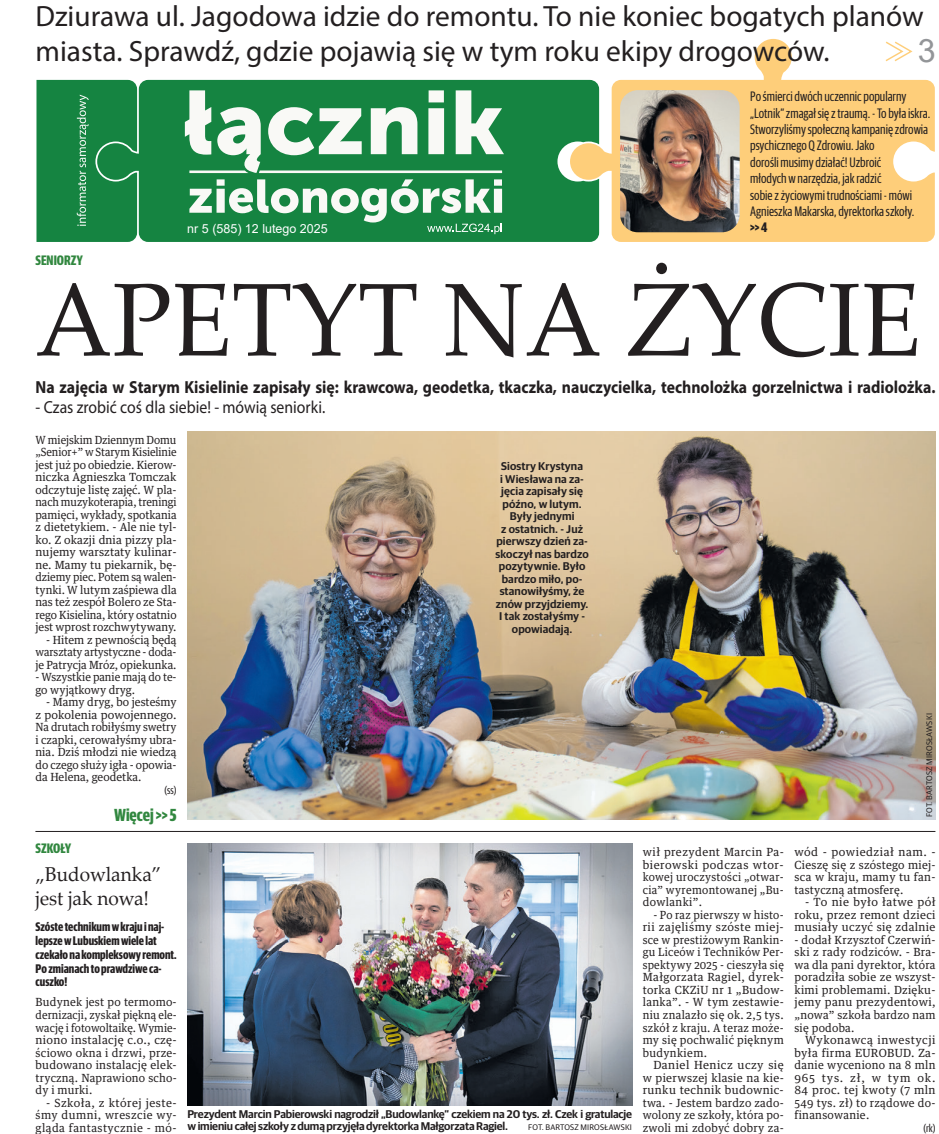
<style>
.page{position:relative;width:939px;height:1134px;background:#fff}
.page>*{position:absolute;margin:0;border:0;box-sizing:border-box;transform-origin:0 0}
.tytul_48{font:103.75px "Palatino Linotype";color:#231f20;scale:.95 1}
.pagina{font:32.25px "Arial";color:#939598}
.zajawka_gora{font:29.38px/35.2px "Myriad Pro";color:#231f20}
.tytul_16{font:20px/24px "Palatino Linotype";color:#231f20;scale:.95 1}
.lead_otwarcia{font:700 17.5px "Myriad Pro";color:#231f20;scale:.9 1}
.lead_otwarcia-2{font:17.5px "Myriad Pro";color:#231f20;scale:.9 1}
.wiecej_na{font:700 17.5px "Guardian Sans X Cond";color:#31873f}
.krotko_tekst_interli{font:13.75px/16.4px "Guardian Sans X Cond";color:#231f20}
.nadtytul{font:700 13.75px "Guardian Sans X Cond";color:#31873f}
.krotko_tekst_interli-2{font:700 13.75px "Guardian Sans X Cond";color:#231f20}
.lead_otwarcia_podwal{font:700 12.5px/13.8px "Guardian Sans X Cond";color:#231f20}
.pod_winieta{font:12.5px "Arial";color:#fff}
.Normalny{font:11.25px/12.5px "Guardian Text Egyp";letter-spacing:.02em;color:#231f20;text-align:justify}
.Normalny-2{font:11.25px/12.5px "Guardian Text Egyp";letter-spacing:.02em;color:#231f20;text-align:justify;scale:.95 1}
.Pierwszy{font:11.25px/12.5px "Guardian Text Egyp";letter-spacing:.01em;color:#231f20;text-align:justify;scale:.92 1}
.foto_podpis{font:600 11.25px/12.5px "Guardian Sans";color:#231f20;text-align:center}
.Normalny-3{font:11.25px/12.5px "Guardian Text Egyp";letter-spacing:.02em;color:#231f20;text-align:justify;scale:.92 1}
.Pierwszy-2{font:11.25px/12.5px "Guardian Text Egyp";letter-spacing:.01em;color:#231f20;text-align:justify;scale:.95 1}
.Normalny-4{font:11.25px/12.5px "Guardian Text Egyp";letter-spacing:-.005em;color:#231f20;scale:.93 1}
.autor_tekstu{font:11.25px "Guardian Sans X Cond";color:#231f20}
.foto_podpis-2{font:8.12px "Guardian Sans";letter-spacing:.02em;color:#231f20}
</style>
<div class="page">
<svg style="left:570px;top:39px;width:365px;height:203px;fill:#fece7a"></svg>
<svg style="left:137px;top:80px;width:462px;height:162px;background:#228948"></svg>
<svg style="left:185px;top:90px;width:319px;height:83px"></svg>
<svg style="left:36px;top:80px;width:101px;height:162px;background:#1d8848"></svg>
<svg style="left:189px;top:179px;width:313px;height:55px"></svg>
<img style="left:620px;top:90px;width:120px;height:142px">
<img style="left:188px;top:431px;width:747px;height:389px">
<img style="left:187px;top:844px;width:445px;height:261px">
<hr style="left:35px;top:831px;width:900px;height:1px;background:#231f20">
<p class="zajawka_gora" style="left:36px;top:-2px;width:890px">Dziurawa ul. Jagodowa idzie do remontu. To nie koniec bogatych planów miasta. Sprawdź, gdzie pojawią się w tym roku ekipy drogowców.</p>
<p class="pagina" style="left:918px;top:29px;width:19px">3</p>
<p class="krotko_tekst_interli" style="left:750px;top:87px;width:182px">Po śmierci dwóch uczennic popularny „Lotnik” zmagał się z traumą. - To była iskra.<br>Stworzyliśmy społeczną kampanię zdrowia psychicznego Q Zdrowiu. Jako<br>dorośli musimy działać! Uzbroić<br>młodych w narzędzia, jak radzić<br>sobie z życiowymi trudnościami - mówi Agnieszka Makarska, dyrektorka szkoły.</p>
<p class="krotko_tekst_interli-2" style="left:750px;top:218px;width:19px">&gt;&gt; 4</p>
<p class="pod_winieta" style="left:187px;top:220px;width:142px">nr 5 (585) 12 lutego 2025</p>
<p class="nadtytul" style="left:35px;top:250px;width:49px">SENIORZY</p>
<p class="tytul_48" style="left:35px;top:246px;width:934px">APETYT NA ŻYCIE</p>
<p class="lead_otwarcia" style="left:36px;top:376px;width:1002px">Na zajęcia w Starym Kisielinie zapisały się: krawcowa, geodetka, tkaczka, nauczycielka, technolożka gorzelnictwa i radiolożka.</p>
<p class="lead_otwarcia-2" style="left:36px;top:396px;width:324px">- Czas zrobić coś dla siebie! - mówią seniorki.</p>
<p class="Pierwszy" style="left:35px;top:432px;width:155px">W miejskim Dziennym Domu „Senior+” w Starym Kisielinie jest już po obiedzie. Kierow&shy;niczka Agnieszka Tomczak odczytuje listę zajęć. W pla&shy;nach muzykoterapia, treningi pamięci, wykłady, spotkania z dietetykiem. - Ale nie tyl&shy;ko. Z okazji dnia pizzy pla&shy;nujemy warsztaty kulinar&shy;ne. Mamy tu piekarnik, bę&shy;dziemy piec. Potem są walen&shy;tynki. W lutym zaśpiewa dla nas też zespół Bolero ze Sta&shy;rego Kisielina, który ostatnio jest wprost rozchwytywany.</p>
<p class="Normalny-2" style="left:35px;top:632px;width:150px;text-indent:11px">- Hitem z pewnością będą warsztaty artystyczne - doda&shy;je Patrycja Mróz, opiekunka.</p>
<p class="Normalny-4" style="left:35px;top:670px;width:153px">- Wszystkie panie mają do te&shy;go wyjątkowy dryg.</p>
<p class="Normalny-2" style="left:35px;top:695px;width:150px;text-indent:11px">- Mamy dryg, bo jesteśmy z pokolenia powojennego.<br>Na drutach robiłyśmy swetry i czapki, cerowałyśmy ubra&shy;nia. Dziś młodzi nie wiedzą do czego służy igła - opowia&shy;da Helena, geodetka.</p>
<p class="autor_tekstu" style="left:165px;top:782px;width:13px">(ss)</p>
<p class="wiecej_na" style="left:114px;top:803px;width:64px">Więcej &gt;&gt; 5</p>
<p class="nadtytul" style="left:36px;top:839px;width:37px">SZKOŁY</p>
<p class="tytul_16" style="left:36px;top:862px;width:134px">„Budowlanka” jest jak nowa!</p>
<p class="lead_otwarcia_podwal" style="left:36px;top:919px;width:143px">Szóste technikum w kraju i naj&shy;lepsze w Lubuskiem wiele lat czekało na kompleksowy remont.<br>Po zmianach to prawdziwe ca&shy;cuszko!</p>
<p class="Pierwszy-2" style="left:36px;top:995px;width:150px">Budynek jest po termomo&shy;dernizacji, zyskał piękną ele&shy;wację i fotowoltaikę. Wymie&shy;niono instalację c.o., czę&shy;ściowo okna i drzwi, prze&shy;budowano instalację elek&shy;tryczną. Naprawiono scho&shy;dy i murki.</p>
<p class="Normalny" style="left:36px;top:1095px;width:143px;text-indent:11px">- Szkoła, z której jeste&shy;śmy dumni, wreszcie wy&shy;gląda fantastycznie - mó-</p>
<p class="foto_podpis" style="left:496px;top:459px;width:95px">Siostry Krystyna<br>i Wiesława na za&shy;jęcia zapisały się późno, w lutym.<br>Były jednymi<br>z ostatnich. - Już pierwszy dzień za&shy;skoczył nas bardzo pozytywnie. Było bardzo miło, po&shy;stanowiłyśmy, że znów przyjdziemy.<br>I tak zostałyśmy - opowiadają.</p>
<p class="foto_podpis-2" style="left:924px;top:817px;width:105px;rotate:-90deg">FOT. BARTOSZ MIROSŁAWSKI</p>
<p class="foto_podpis" style="left:187px;top:1107px;width:446px;text-align:left">Prezydent Marcin Pabierowski nagrodził „Budowlankę” czekiem na 20 tys. zł. Czek i gratulacje w imieniu całej szkoły z dumą przyjęła dyrektorka Małgorzata Ragiel.</p>
<p class="foto_podpis-2" style="left:528px;top:1121px;width:105px">FOT. BARTOSZ MIROSŁAWSKI</p>
<p class="Normalny" style="left:643px;top:845px;width:143px">wił prezydent Marcin Pa&shy;bierowski podczas wtor&shy;kowej uroczystości „otwar&shy;cia” wyremontowanej „Bu&shy;dowlanki”.</p>
<p class="Normalny-3" style="left:643px;top:907px;width:155px;text-indent:11px">- Po raz pierwszy w histo&shy;rii zajęliśmy szóste miej&shy;sce w prestiżowym Rankin&shy;gu Liceów i Techników Per&shy;spektywy 2025 - cieszyła się Małgorzata Ragiel, dyrek&shy;torka CKZiU nr 1 „Budow&shy;lanka”. - W tym zestawie&shy;niu znalazło się ok. 2,5 tys. szkół z kraju. A teraz może&shy;my się pochwalić pięknym budynkiem.</p>
<p class="Normalny" style="left:643px;top:1057px;width:143px;text-indent:11px">Daniel Henicz uczy się w pierwszej klasie na kie&shy;runku technik budownic&shy;twa. - Jestem bardzo zado&shy;wolony ze szkoły, która po&shy;zwoli mi zdobyć dobry za-</p>
<p class="Normalny" style="left:794px;top:845px;width:143px">wód - powiedział nam. - Cieszę się z szóstego miej&shy;sca w kraju, mamy tu fan&shy;tastyczną atmosferę.</p>
<p class="Normalny" style="left:794px;top:895px;width:143px;text-indent:11px">- To nie było łatwe pół roku, przez remont dzieci musiały uczyć się zdalnie</p>
<p class="Normalny-2" style="left:794px;top:932px;width:150px">- dodał Krzysztof Czerwiń&shy;ski z rady rodziców. - Bra&shy;wa dla pani dyrektor, która poradziła sobie ze wszyst&shy;kimi problemami. Dzięku&shy;jemy panu prezydentowi, „nowa” szkoła bardzo nam się podoba.</p>
<p class="Normalny" style="left:794px;top:1032px;width:143px;text-indent:11px">Wykonawcą inwestycji była firma EUROBUD. Za&shy;danie wyceniono na 8 mln 965 tys. zł, w tym ok.<br>84 proc. tej kwoty (7 mln 549 tys. zł) to rządowe do&shy;finansowanie.</p>
<p class="autor_tekstu" style="left:923px;top:1120px;width:14px">(rk)</p>
</div>
